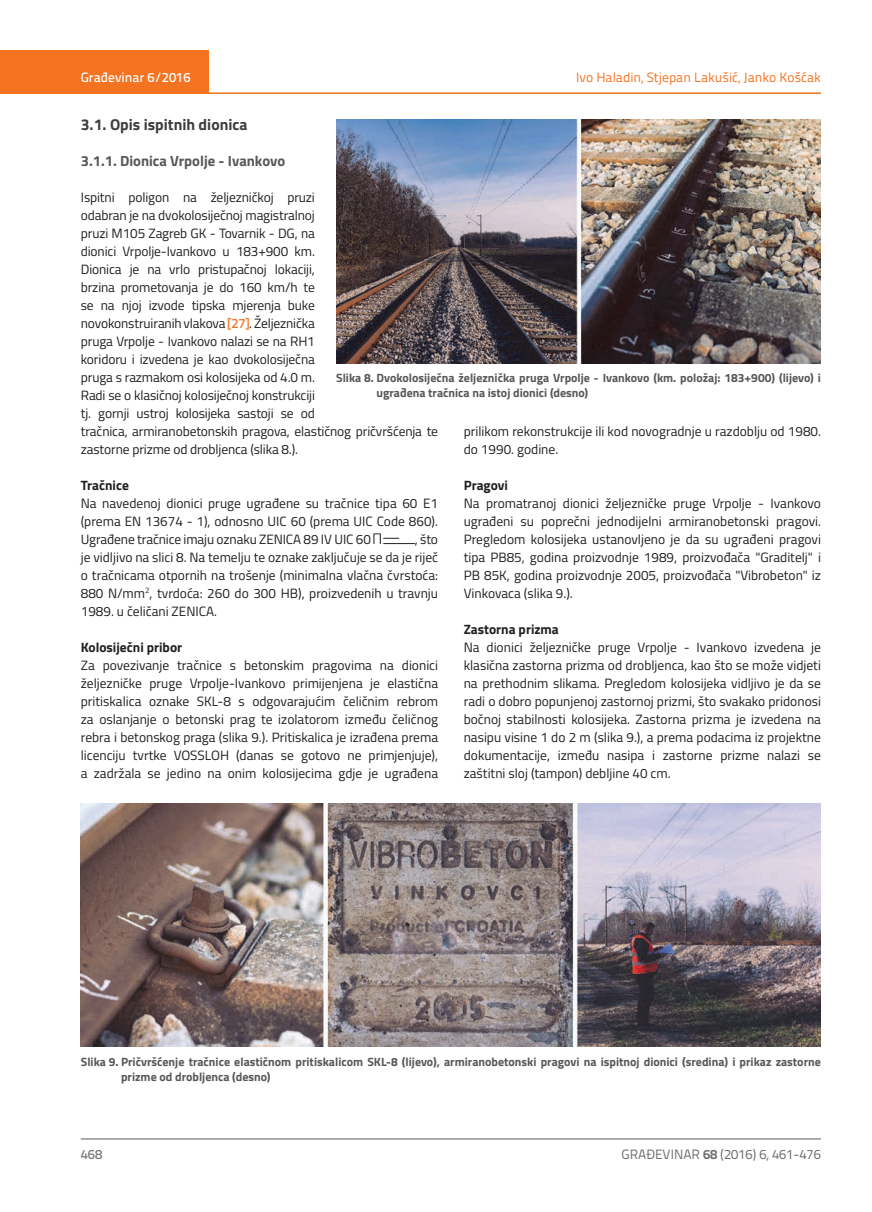
<style>
.page{position:relative;width:872px;height:1212px;background:#fff}
.page>*{position:absolute;margin:0;border:0;box-sizing:border-box;transform-origin:0 0}
.t1{font:700 15.75px "Titillium";color:#3e3e3f}
.t2{font:700 14.7px "Titillium";color:#57585a}
.t3{font:13.5px/18px "Titillium";letter-spacing:-.01em;color:#231f20;text-align:justify}
.t4{font:700 13.5px "Titillium";color:#231f20}
.t5{font:13.5px "Titillium Text 22 L";color:#f47321}
.t6{font:13.5px "Titillium Text 22 L";color:#6c6d70}
.t7{font:500 13.5px "Titillium Text 22 L";color:#fff}
.t8{font:500 13.5px "Titillium Text 22 L";color:#787a7d}
.t9{font:700 12px/15px "Titillium";color:#57585a}
.s1{font-family:"Titillium Text 22 L";font-weight:500;color:#f47321}
.s2{font-weight:700}
</style>
<div class="page">
<div style="left:0;top:50px;width:208px;height:44px;background:#f47321"></div>
<hr style="left:0;top:92px;width:821px;height:2px;background:#f47321">
<hr style="left:81px;top:1139px;width:740px;height:1px;background:#57585a">
<svg style="left:373px;top:533px;width:26px;height:11px"></svg>
<hr style="left:383px;top:543px;width:32px;height:1px;background:#231f20">
<img style="left:336px;top:120px;width:485px;height:244px">
<img style="left:81px;top:804px;width:740px;height:243px">
<p class="t7" style="left:81px;top:67px;width:111px">Građevinar 6/2016</p>
<p class="t5" style="left:576px;top:68px;width:246px">Ivo Haladin, Stjepan Lakušić, Janko Košćak</p>
<p class="t1" style="left:81px;top:112px;width:168px">3.1. Opis ispitnih dionica</p>
<p class="t2" style="left:81px;top:149px;width:206px">3.1.1. Dionica Vrpolje - Ivankovo</p>
<p class="t3" style="left:81px;top:187px;width:359px;text-align:left">Ispitni poligon na željezničkoj pruzi<br>odabran je na dvokolosiječnoj magistralnoj<br>pruzi M105 Zagreb GK - Tovarnik - DG, na<br>dionici Vrpolje-Ivankovo u 183+900 km.<br>Dionica je na vrlo pristupačnoj lokaciji,<br>brzina prometovanja je do 160 km/h te<br>se na njoj izvode tipska mjerenja buke<br>novokonstruiranih vlakova <span class="s1">[27]</span>. Željeznička<br>pruga Vrpolje - Ivankovo nalazi se na RH1<br>koridoru i izvedena je kao dvokolosiječna<br>pruga s razmakom osi kolosijeka od 4.0 m.<br>Radi se o klasičnoj kolosiječnoj konstrukciji<br>tj. gornji ustroj kolosijeka sastoji se od<br>tračnica, armiranobetonskih pragova, elastičnog pričvršćenja te zastorne prizme od drobljenca (slika 8.).</p>
<p class="t4" style="left:81px;top:475px;width:50px">Tračnice</p>
<p class="t3" style="left:81px;top:493px;width:359px">Na navedenoj dionici pruge ugrađene su tračnice tipa 60 E1 (prema EN 13674 - 1), odnosno UIC 60 (prema UIC Code 860).<br>Ugrađene tračnice imaju oznaku ZENICA 89 IV UIC 60</p>
<p class="t9" style="left:376px;top:369px;width:446px;text-indent:-40px">Slika 8. Dvokolosiječna željeznička pruga Vrpolje - Ivankovo (km. položaj: 183+900) (lijevo) i ugrađena tračnica na istoj dionici (desno)</p>
<p class="t3" style="left:464px;top:421px;width:359px">prilikom rekonstrukcije ili kod novogradnje u razdoblju od 1980. do 1990. godine.</p>
<p class="t4" style="left:464px;top:475px;width:46px">Pragovi</p>
<p class="t3" style="left:464px;top:493px;width:359px">Na promatranoj dionici željezničke pruge Vrpolje - Ivankovo ugrađeni su poprečni jednodijelni armiranobetonski pragovi.<br>Pregledom kolosijeka ustanovljeno je da su ugrađeni pragovi tipa PB85, godina proizvodnje 1989, proizvođača "Graditelj" i PB 85K, godina proizvodnje 2005, proizvođača "Vibrobeton" iz Vinkovaca (slika 9.).</p>
<p class="t4" style="left:464px;top:619px;width:97px">Zastorna prizma</p>
<p class="t3" style="left:464px;top:637px;width:359px">Na dionici željezničke pruge Vrpolje - Ivankovo izvedena je klasična zastorna prizma od drobljenca, kao što se može vidjeti na prethodnim slikama. Pregledom kolosijeka vidljivo je da se radi o dobro popunjenoj zastornoj prizmi, što svakako pridonosi bočnoj stabilnosti kolosijeka. Zastorna prizma je izvedena na nasipu visine 1 do 2 m (slika 9.), a prema podacima iz projektne dokumentacije, između nasipa i zastorne prizme nalazi se zaštitni sloj (tampon) debljine 40 cm.</p>
<p class="t3" style="left:81px;top:529px;width:359px;text-indent:334px">, što je vidljivo na slici 8. Na temelju te oznake zaključuje se da je riječ o tračnicama otpornih na trošenje (minimalna vlačna čvrstoća:<br>880 N/mm<sup>2</sup>, tvrdoća: 260 do 300 HB), proizvedenih u travnju 1989. u čeličani ZENICA.</p>
<p class="t4" style="left:81px;top:637px;width:103px">Kolosiječni pribor</p>
<p class="t3" style="left:81px;top:656px;width:359px">Za povezivanje tračnice s betonskim pragovima na dionici željezničke pruge Vrpolje-Ivankovo primijenjena je elastična pritiskalica oznake SKL-8 s odgovarajućim čeličnim rebrom za oslanjanje o betonski prag te izolatorom između čeličnog rebra i betonskog praga (slika 9.). Pritiskalica je izrađena prema licenciju tvrtke VOSSLOH (danas se gotovo ne primjenjuje), a zadržala se jedino na onim kolosijecima gdje je ugrađena</p>
<p class="t9" style="left:121px;top:1054px;width:701px;text-indent:-40px">Slika 9. Pričvršćenje tračnice elastičnom pritiskalicom SKL-8 (lijevo), armiranobetonski pragovi na ispitnoj dionici (sredina) i prikaz zastorne prizme od drobljenca (desno)</p>
<p class="t8" style="left:81px;top:1144px;width:23px">468</p>
<p class="t6" style="left:621px;top:1144px;width:201px">GRAĐEVINAR <span class="s2">68</span> (2016) 6, 461-476</p>
</div>
